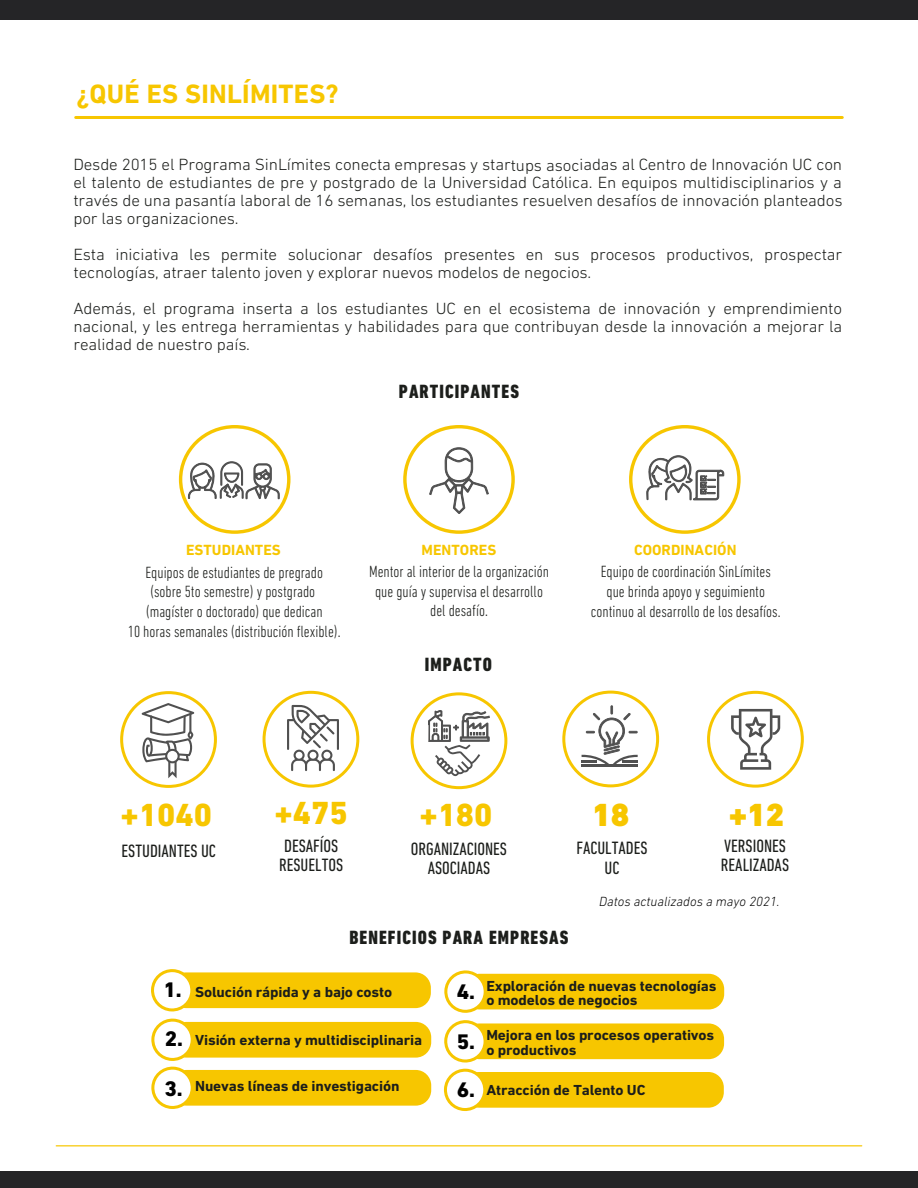
<style>
.page{position:relative;width:918px;height:1188px;background:#fff}
.page>*{position:absolute;margin:0;border:0;box-sizing:border-box;transform-origin:0 0}
.t1{font:800 32.55px "DIN Next LT Pro";color:#f7c600}
.t2{font:900 32.55px "DIN Next LT Pro";color:#f7c600}
.t3{font:700 27px "DIN Next LT Pro";letter-spacing:.01em;color:#f7c600}
.t4{font:800 21.45px "DIN Next LT Pro";color:#010101;scale:1.04 1}
.t5{font:800 condensed 19.5px "DIN Next LT Pro";letter-spacing:.055em;color:#1c1e1b}
.t6{font:condensed 18.15px/19.4px "DIN Next LT Pro";color:#1c1e1b}
.t7{font:300 16.5px/18px "DIN Next LT Pro";letter-spacing:-.005em;color:#1c1e1b;text-align:justify;scale:1.04 1}
.t8{font:300 condensed 16.5px/19.8px "DIN Next LT Pro";color:#1c1e1b;text-align:center}
.t9{font:700 15px "DIN Next LT Pro";letter-spacing:.005em;color:#f7c600}
.t10{font:700 14.7px/14.7px "DIN Next LT Pro";letter-spacing:-.01em;color:#1c1e1b;scale:1.04 1}
.t11{font:italic 300 13.5px "DIN Next LT Pro";color:#010101}
</style>
<div class="page">
<div style="left:0;top:1172px;width:918px;height:16px;background:#252527"></div>
<div style="left:0;top:0;width:918px;height:20px;background:#252527"></div>
<hr style="left:76px;top:116px;width:766px;height:3px;background:#f7c600">
<hr style="left:56px;top:1145px;width:806px;height:1px;background:#f7c600">
<svg style="left:142px;top:703px;width:52px;height:75px"></svg>
<div style="left:120px;top:691px;width:97px;height:97px;border:3px solid #f7c600;border-radius:50%"></div>
<svg style="left:287px;top:705px;width:52px;height:66px"></svg>
<div style="left:263px;top:691px;width:96px;height:97px;border:3px solid #f7c600;border-radius:50%"></div>
<svg style="left:428px;top:710px;width:62px;height:66px"></svg>
<div style="left:411px;top:692px;width:96px;height:97px;border:3px solid #f7c600;border-radius:50%"></div>
<hr style="left:582px;top:764px;width:56px;height:3px;background:#505050">
<svg style="left:582px;top:705px;width:56px;height:59px"></svg>
<hr style="left:622px;top:760px;width:16px;height:3px;background:#505050">
<hr style="left:581px;top:760px;width:16px;height:3px;background:#505050">
<div style="left:562px;top:691px;width:97px;height:96px;border:3px solid #f7c600;border-radius:50%"></div>
<svg style="left:731px;top:709px;width:49px;height:61px"></svg>
<div style="left:707px;top:691px;width:97px;height:97px;border:3px solid #f7c600;border-radius:50%"></div>
<svg style="left:188px;top:462px;width:92px;height:37px"></svg>
<svg style="left:429px;top:447px;width:60px;height:67px"></svg>
<div style="left:179px;top:425px;width:112px;height:109px;border:3px solid #f7c600;border-radius:50%"></div>
<svg style="left:646px;top:455px;width:78px;height:46px"></svg>
<div style="left:403px;top:425px;width:112px;height:109px;border:3px solid #f7c600;border-radius:50%"></div>
<div style="left:629px;top:425px;width:112px;height:109px;border:3px solid #f7c600;border-radius:50%"></div>
<div style="left:464px;top:974px;width:260px;height:35px;background:#f7c600;border-radius:15px"></div>
<div style="left:464px;top:1023px;width:260px;height:36px;background:#f7c600;border-radius:15px"></div>
<div style="left:464px;top:1072px;width:260px;height:36px;background:#f7c600;border-radius:15px"></div>
<svg style="left:443px;top:970px;width:45px;height:141px"></svg>
<div style="left:171px;top:972px;width:260px;height:36px;background:#f7c600;border-radius:15px"></div>
<svg style="left:151px;top:969px;width:41px;height:43px"></svg>
<div style="left:171px;top:1022px;width:260px;height:36px;background:#f7c600;border-radius:15px"></div>
<div style="left:171px;top:1070px;width:260px;height:36px;background:#f7c600;border-radius:15px"></div>
<svg style="left:151px;top:1018px;width:44px;height:91px"></svg>
<h2 class="t3" style="left:77px;top:78px;width:264px">¿QUÉ ES SINLÍMITES?</h2>
<p class="t7" style="left:73px;top:156px;width:422px">Desde 2015 el Programa SinLímites conecta empresas y star</p>
<p class="t7" style="left:511px;top:157px;width:134px;rotate:-1deg">tups asociadas al C</p>
<p class="t7" style="left:73px;top:156px;width:741px;text-indent:575px">entro de Innovación UC con el talento de estudiantes de pre y postgrado de la Universidad Católica. En equipos multidisciplinarios y a través de una pasantía laboral de 16 semanas, los estudiantes resuelven desafíos de innovación planteados por las organizaciones.</p>
<p class="t7" style="left:73px;top:246px;width:741px">Esta iniciativa les permite solucionar desafíos presentes en sus procesos productivos, prospectar tecnologías, atraer talento joven y explorar nuevos modelos de negocios.</p>
<p class="t7" style="left:73px;top:300px;width:741px">Además, el programa inserta a los estudiantes UC en el ecosistema de innovación y emprendimiento nacional, y les entrega herramientas y habilidades para que contribuyan desde la innovación a mejorar la realidad de nuestro país.</p>
<p class="t5" style="left:399px;top:380px;width:122px">PARTICIPANTES</p>
<p class="t9" style="left:186px;top:542px;width:96px">ESTUDIANTES</p>
<p class="t9" style="left:422px;top:541px;width:76px">MENTORES</p>
<p class="t9" style="left:634px;top:541px;width:104px">COORDINACIÓN</p>
<p class="t8" style="left:128px;top:562px;width:214px">Equipos de estudiantes de pregrado (sobre 5to semestre) y postgrado (magíster o doctorado) que dedican<br>10 horas semanales (distribución flexible).</p>
<p class="t8" style="left:369px;top:561px;width:181px">Mentor al interior de la organización que guía y supervisa el desarrollo del desafío.</p>
<p class="t8" style="left:591px;top:562px;width:191px">Equipo de coordinación SinLímites que brinda apoyo y seguimiento continuo al desarrollo de los desafíos.</p>
<p class="t5" style="left:425px;top:653px;width:69px">IMPACTO</p>
<h1 class="t1" style="left:121px;top:796px;width:93px">+1040</h1>
<h1 class="t1" style="left:275px;top:794px;width:75px">+475</h1>
<h1 class="t1" style="left:419px;top:796px;width:75px">+180</h1>
<h1 class="t2" style="left:592px;top:795px;width:39px">18</h1>
<h1 class="t2" style="left:729px;top:795px;width:57px">+12</h1>
<p class="t6" style="left:122px;top:841px;width:96px">ESTUDIANTES UC</p>
<p class="t6" style="left:279px;top:836px;width:66px">DESAFÍOS<br>RESUELTOS</p>
<p class="t6" style="left:411px;top:839px;width:98px;text-align:center">ORGANIZACIONES<br>ASOCIADAS</p>
<p class="t6" style="left:576px;top:838px;width:73px;text-align:center">FACULTADES<br>UC</p>
<p class="t6" style="left:721px;top:836px;width:70px">VERSIONES<br>REALIZADAS</p>
<p class="t11" style="left:599px;top:894px;width:182px">Datos actualizados a mayo 2021.</p>
<p class="t5" style="left:349px;top:927px;width:221px">BENEFICIOS PARA EMPRESAS</p>
<h3 class="t4" style="left:164px;top:977px;width:19px">1.</h3>
<h3 class="t4" style="left:165px;top:1026px;width:19px">2.</h3>
<h3 class="t4" style="left:164px;top:1076px;width:19px">3.</h3>
<p class="t10" style="left:195px;top:985px;width:191px">Solución rápida y a bajo costo</p>
<p class="t10" style="left:195px;top:1033px;width:220px">Visión externa y multidisciplinaria</p>
<p class="t10" style="left:195px;top:1079px;width:198px">Nuevas líneas de investigación</p>
<h3 class="t4" style="left:457px;top:979px;width:19px">4.</h3>
<h3 class="t4" style="left:457px;top:1029px;width:19px">5.</h3>
<h3 class="t4" style="left:457px;top:1077px;width:19px">6.</h3>
<p class="t10" style="left:486px;top:978px;width:223px">Exploración de nuevas tecnologías o modelos de negocios</p>
<p class="t10" style="left:486px;top:1028px;width:221px">Mejora en los procesos operativos o productivos</p>
<p class="t10" style="left:486px;top:1083px;width:154px">Atracción de Talento UC</p>
</div>
